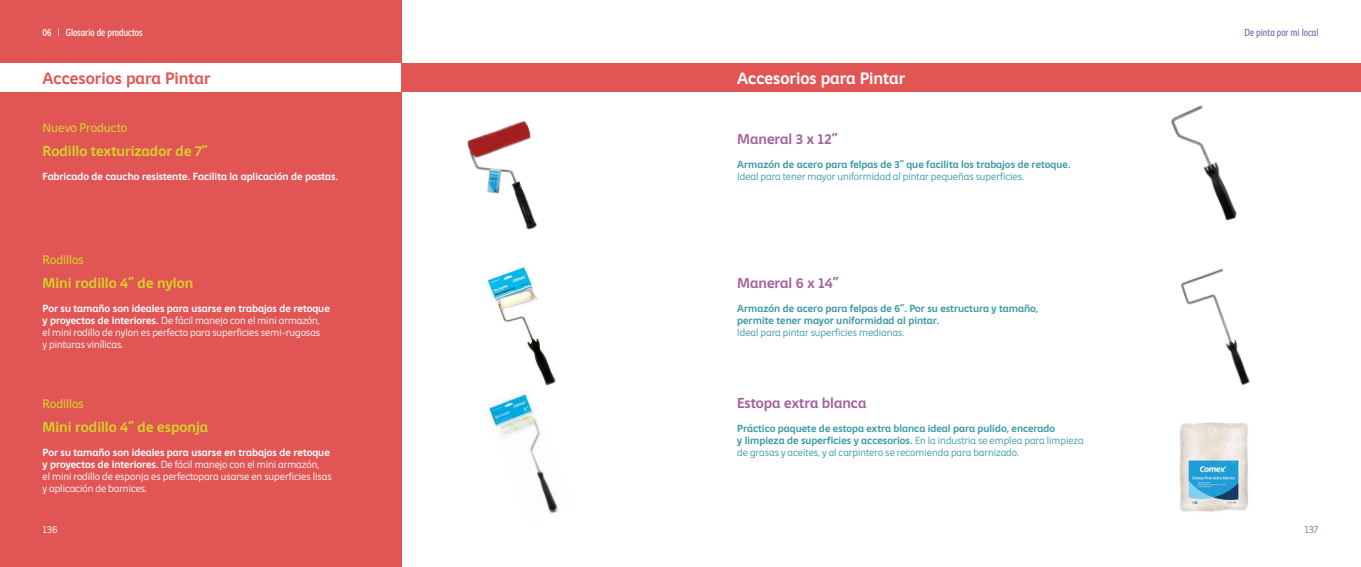
<style>
.page{position:relative;width:1361px;height:567px;background:#fff}
.page>*{position:absolute;margin:0;border:0;box-sizing:border-box;transform-origin:0 0}
.t1{font:700 16px "Comex";color:#e25555}
.t2{font:700 16px "Comex";color:#fff}
.t3{font:700 14px "Comex";color:#d5d127}
.t4{font:700 14px "Comex";color:#a5619d}
.t5{font:500 12px "Comex";color:#d5d127}
.t6{font:300 10px/12px "Comex";color:#fff}
.t7{font:700 10px/12px "Comex";color:#3a9ba5}
.t8{font:300 10px "Comex";color:#3a9ba5}
.t9{font:700 10px "Comex";color:#fff}
.t10{font:500 condensed 10px "Comex";color:#fff}
.t11{font:500 condensed 10px "Comex";color:#7377b2}
.t12{font:300 10px "Comex";color:#7377b2}
.s1{font-weight:700}
.s2{font-weight:300}
</style>
<div class="page">
<div style="left:0;top:0;width:401px;height:567px;background:#e25555"></div>
<div style="left:0;top:64px;width:401px;height:28px;background:#fff"></div>
<div style="left:401px;top:64px;width:960px;height:28px;background:#e25555"></div>
<img style="left:467px;top:120px;width:70px;height:110px">
<img style="left:485px;top:267px;width:71px;height:119px">
<img style="left:486px;top:391px;width:72px;height:124px">
<img style="left:1171px;top:105px;width:66px;height:116px">
<img style="left:1181px;top:268px;width:69px;height:118px">
<img style="left:1179px;top:422px;width:69px;height:90px">
<p class="t10" style="left:43px;top:26px;width:102px">06 | Glosario de productos</p>
<p class="t11" style="left:1244px;top:26px;width:76px">De pinta por mi local</p>
<h1 class="t1" style="left:43px;top:68px;width:170px">Accesorios para Pintar</h1>
<h1 class="t2" style="left:737px;top:68px;width:170px">Accesorios para Pintar</h1>
<p class="t5" style="left:43px;top:120px;width:86px">Nuevo Producto</p>
<h2 class="t3" style="left:43px;top:142px;width:167px">Rodillo texturizador de 7”</h2>
<p class="t9" style="left:43px;top:170px;width:297px">Fabricado de caucho resistente. Facilita la aplicación de pastas.</p>
<p class="t5" style="left:43px;top:252px;width:43px">Rodillos</p>
<h2 class="t3" style="left:43px;top:274px;width:152px">Mini rodillo 4” de nylon</h2>
<p class="t6" style="left:43px;top:302px;width:289px"><span class="s1">Por su tamaño son ideales para usarse en trabajos de retoque y proyectos de interiores.</span> De fácil manejo con el mini armazón, el mini rodillo de nylon es perfecto para superficies semi-rugosas<br>y pinturas vinílicas.</p>
<p class="t5" style="left:43px;top:396px;width:43px">Rodillos</p>
<h2 class="t3" style="left:43px;top:418px;width:167px">Mini rodillo 4” de esponja</h2>
<p class="t6" style="left:43px;top:446px;width:291px"><span class="s1">Por su tamaño son ideales para usarse en trabajos de retoque y proyectos de interiores.</span> De fácil manejo con el mini armazón,<br>el mini rodillo de esponja es perfectopara usarse en superficies lisas y aplicación de barnices.</p>
<h2 class="t4" style="left:737px;top:130px;width:102px">Maneral 3 x 12”</h2>
<p class="t7" style="left:737px;top:158px;width:335px">Armazón de acero para felpas de 3” que facilita los trabajos de retoque.</p>
<p class="t8" style="left:737px;top:170px;width:288px">Ideal para tener mayor uniformidad al pintar pequeñas superficies.</p>
<h2 class="t4" style="left:737px;top:274px;width:103px">Maneral 6 x 14”</h2>
<p class="t7" style="left:737px;top:302px;width:302px">Armazón de acero para felpas de 6”. Por su estructura y tamaño, permite tener mayor uniformidad al pintar.</p>
<p class="t8" style="left:737px;top:326px;width:169px">Ideal para pintar superficies medianas.</p>
<h2 class="t4" style="left:737px;top:394px;width:131px">Estopa extra blanca</h2>
<p class="t7" style="left:737px;top:422px;width:348px">Práctico paquete de estopa extra blanca ideal para pulido, encerado<br>y limpieza de superficies y accesorios. <span class="s2">En la industria se emplea para limpieza de grasas y aceites, y al carpintero se recomienda para barnizado.</span></p>
<p class="t6" style="left:43px;top:524px;width:17px">136</p>
<p class="t12" style="left:1304px;top:523px;width:16px">137</p>
</div>
